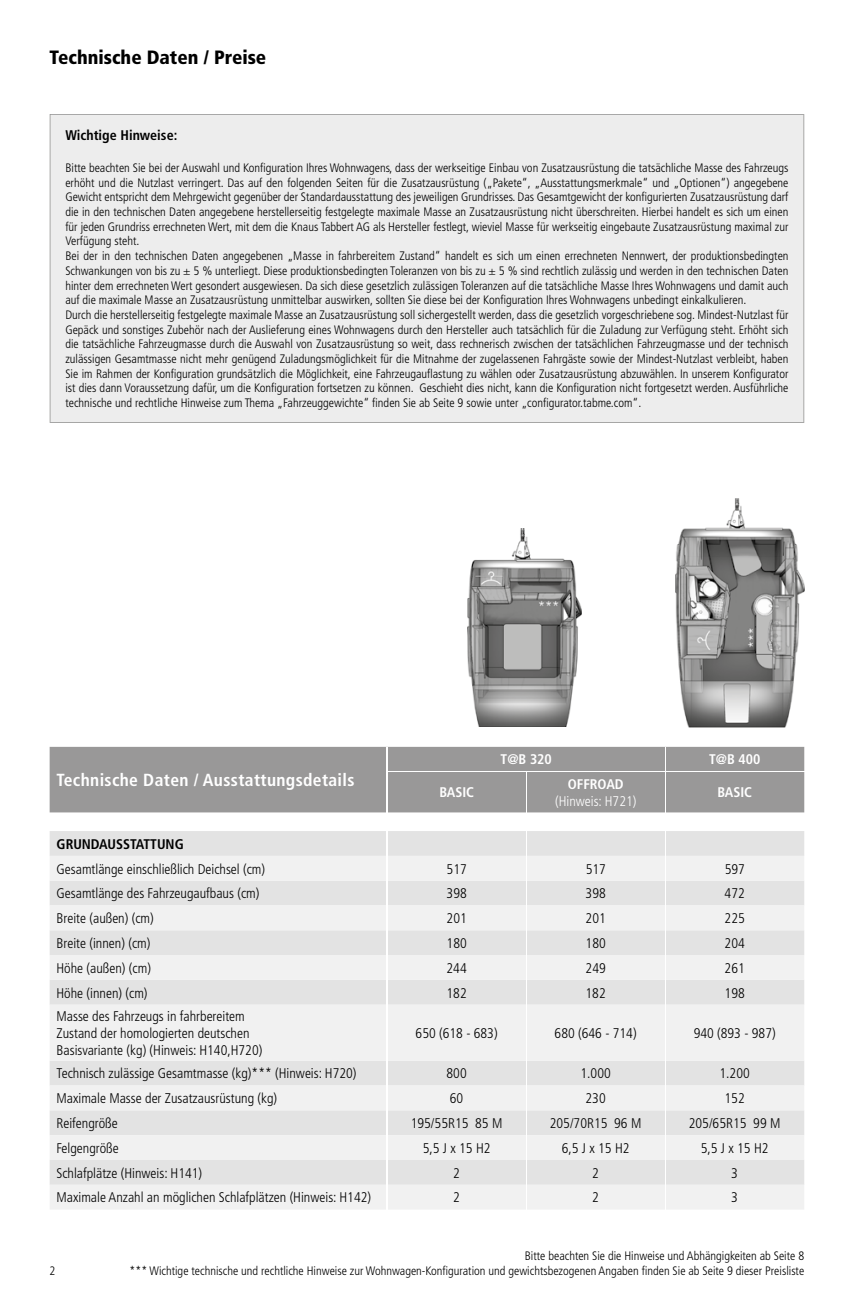
<style>
.page{position:relative;width:844px;height:1290px;background:#fff}
.page>*{position:absolute;margin:0;border:0;box-sizing:border-box;transform-origin:0 0}
.t1{font:900 condensed 19.25px "Frutiger LT Std";color:#000}
.t2{font:700 condensed 17.5px "Frutiger LT Std";letter-spacing:.02em;color:#fff}
.t3{font:300 condensed 14px/16.8px "Frutiger LT Std";color:#000}
.t4{font:700 condensed 14px "Frutiger LT Std";color:#000}
.t5{font:700 condensed 14px "Frutiger LT Std";color:#fff}
.t6{font:300 condensed 14px "Frutiger LT Std";color:#fff}
.t7{font:300 condensed 12.25px/14.7px "Frutiger LT Std";color:#000}
</style>
<div class="page">
<img style="left:467px;top:528px;width:114px;height:198px">
<img style="left:675px;top:498px;width:128px;height:229px">
<div style="left:50px;top:831px;width:754px;height:25px;background:#e3e3e3"></div>
<svg style="left:50px;top:856px;width:754px;height:353px;fill:#f1f1f1"></svg>
<svg style="left:525px;top:831px;width:1px;height:174px"></svg>
<svg style="left:664px;top:831px;width:1px;height:174px"></svg>
<hr style="left:525px;top:1005px;width:1px;height:56px;background:#fff">
<hr style="left:664px;top:1005px;width:1px;height:56px;background:#fff">
<svg style="left:525px;top:1061px;width:1px;height:148px"></svg>
<svg style="left:664px;top:1061px;width:1px;height:148px"></svg>
<hr style="left:386px;top:831px;width:2px;height:25px;background:#fff">
<hr style="left:386px;top:856px;width:2px;height:25px;background:#fff">
<hr style="left:386px;top:881px;width:2px;height:24px;background:#fff">
<hr style="left:386px;top:905px;width:2px;height:25px;background:#fff">
<hr style="left:386px;top:930px;width:2px;height:25px;background:#fff">
<hr style="left:386px;top:955px;width:2px;height:25px;background:#fff">
<hr style="left:386px;top:980px;width:2px;height:25px;background:#fff">
<hr style="left:386px;top:1005px;width:2px;height:56px;background:#fff">
<hr style="left:386px;top:1061px;width:2px;height:24px;background:#fff">
<hr style="left:386px;top:1085px;width:2px;height:25px;background:#fff">
<hr style="left:386px;top:1110px;width:2px;height:25px;background:#fff">
<hr style="left:386px;top:1135px;width:2px;height:25px;background:#fff">
<hr style="left:386px;top:1160px;width:2px;height:25px;background:#fff">
<hr style="left:386px;top:1185px;width:2px;height:24px;background:#fff">
<div style="left:50px;top:747px;width:754px;height:65px;background:#999898"></div>
<svg style="left:664px;top:747px;width:1px;height:24px"></svg>
<hr style="left:525px;top:772px;width:1px;height:40px;background:#fff">
<hr style="left:664px;top:772px;width:1px;height:40px;background:#fff">
<hr style="left:388px;top:771px;width:138px;height:1px;background:#fff">
<hr style="left:526px;top:771px;width:139px;height:1px;background:#fff">
<hr style="left:665px;top:771px;width:139px;height:1px;background:#fff">
<hr style="left:386px;top:747px;width:2px;height:24px;background:#fff">
<hr style="left:386px;top:771px;width:2px;height:41px;background:#fff">
<svg style="left:50px;top:114px;width:754px;height:309px;fill:#ededed"></svg>
<h1 class="t1" style="left:50px;top:46px;width:218px">Technische Daten / Preise</h1>
<p class="t4" style="left:65px;top:127px;width:113px">Wichtige Hinweise:</p>
<p class="t7" style="left:65px;top:160px;width:724px">Bitte beachten Sie bei der Auswahl und Konfiguration Ihres Wohnwagens, dass der werkseitige Einbau von Zusatzausrüstung die tatsächliche Masse des Fahrzeugs erhöht und die Nutzlast verringert. Das auf den folgenden Seiten für die Zusatzausrüstung („Pakete“, „Ausstattungsmerkmale“ und „Optionen“) angegebene Gewicht entspricht dem Mehrgewicht gegenüber der Standardausstattung des jeweiligen Grundrisses. Das Gesamtgewicht der konfigurierten Zusatzausrüstung darf die in den technischen Daten angegebene herstellerseitig festgelegte maximale Masse an Zusatzausrüstung nicht überschreiten. Hierbei handelt es sich um einen für jeden Grundriss errechneten Wert, mit dem die Knaus Tabbert AG als Hersteller festlegt, wieviel Masse für werkseitig eingebaute Zusatzausrüstung maximal zur Verfügung steht.<br>Bei der in den technischen Daten angegebenen „Masse in fahrbereitem Zustand“ handelt es sich um einen errechneten Nennwert, der produktionsbedingten Schwankungen von bis zu ± 5 % unterliegt. Diese produktionsbedingten Toleranzen von bis zu ± 5 % sind rechtlich zulässig und werden in den technischen Daten hinter dem errechneten Wert gesondert ausgewiesen. Da sich diese gesetzlich zulässigen Toleranzen auf die tatsächliche Masse Ihres Wohnwagens und damit auch auf die maximale Masse an Zusatzausrüstung unmittelbar auswirken, sollten Sie diese bei der Konfiguration Ihres Wohnwagens unbedingt einkalkulieren.<br>Durch die herstellerseitig festgelegte maximale Masse an Zusatzausrüstung soll sichergestellt werden, dass die gesetzlich vorgeschriebene sog. Mindest-Nutzlast für Gepäck und sonstiges Zubehör nach der Auslieferung eines Wohnwagens durch den Hersteller auch tatsächlich für die Zuladung zur Verfügung steht. Erhöht sich die tatsächliche Fahrzeugmasse durch die Auswahl von Zusatzausrüstung so weit, dass rechnerisch zwischen der tatsächlichen Fahrzeugmasse und der technisch zulässigen Gesamtmasse nicht mehr genügend Zuladungsmöglichkeit für die Mitnahme der zugelassenen Fahrgäste sowie der Mindest-Nutzlast verbleibt, haben Sie im Rahmen der Konfiguration grundsätzlich die Möglichkeit, eine Fahrzeugauflastung zu wählen oder Zusatzausrüstung abzuwählen. In unserem Konfigurator ist dies dann Voraussetzung dafür, um die Konfiguration fortsetzen zu können. Geschieht dies nicht, kann die Konfiguration nicht fortgesetzt werden. Ausführliche technische und rechtliche Hinweise zum Thema „Fahrzeuggewichte“ finden Sie ab Seite 9 sowie unter „configurator.tabme.com“.</p>
<h2 class="t2" style="left:57px;top:770px;width:299px">Technische Daten / Ausstattungsdetails</h2>
<p class="t5" style="left:439px;top:784px;width:36px">BASIC</p>
<p class="t5" style="left:500px;top:751px;width:53px">T@B 320</p>
<p class="t5" style="left:709px;top:751px;width:53px">T@B 400</p>
<p class="t5" style="left:567px;top:775px;width:57px">OFFROAD</p>
<p class="t6" style="left:555px;top:793px;width:83px">(Hinweis: H721)</p>
<p class="t5" style="left:717px;top:784px;width:36px">BASIC</p>
<p class="t4" style="left:57px;top:835px;width:129px">GRUNDAUSSTATTUNG</p>
<p class="t3" style="left:57px;top:860px;width:210px">Gesamtlänge einschließlich Deichsel (cm)</p>
<p class="t3" style="left:446px;top:860px;width:22px">517</p>
<p class="t3" style="left:585px;top:860px;width:22px">517</p>
<p class="t3" style="left:724px;top:860px;width:22px">597</p>
<p class="t3" style="left:57px;top:885px;width:204px">Gesamtlänge des Fahrzeugaufbaus (cm)</p>
<p class="t3" style="left:446px;top:885px;width:22px">398</p>
<p class="t3" style="left:585px;top:885px;width:22px">398</p>
<p class="t3" style="left:724px;top:885px;width:22px">472</p>
<p class="t3" style="left:57px;top:910px;width:99px">Breite (außen) (cm)</p>
<p class="t3" style="left:446px;top:910px;width:22px">201</p>
<p class="t3" style="left:585px;top:910px;width:22px">201</p>
<p class="t3" style="left:724px;top:910px;width:22px">225</p>
<p class="t3" style="left:57px;top:935px;width:95px">Breite (innen) (cm)</p>
<p class="t3" style="left:446px;top:935px;width:22px">180</p>
<p class="t3" style="left:585px;top:935px;width:22px">180</p>
<p class="t3" style="left:724px;top:935px;width:22px">204</p>
<p class="t3" style="left:56px;top:960px;width:96px">Höhe (außen) (cm)</p>
<p class="t3" style="left:446px;top:960px;width:22px">244</p>
<p class="t3" style="left:585px;top:960px;width:22px">249</p>
<p class="t3" style="left:724px;top:960px;width:22px">261</p>
<p class="t3" style="left:56px;top:984px;width:92px">Höhe (innen) (cm)</p>
<p class="t3" style="left:446px;top:984px;width:22px">182</p>
<p class="t3" style="left:585px;top:984px;width:22px">182</p>
<p class="t3" style="left:724px;top:984px;width:22px">198</p>
<p class="t3" style="left:56px;top:1008px;width:207px">Masse des Fahrzeugs in fahrbereitem<br>Zustand der homologierten deutschen<br>Basisvariante (kg) (Hinweis: H140,H720)</p>
<p class="t3" style="left:415px;top:1025px;width:83px">650 (618 - 683)</p>
<p class="t3" style="left:554px;top:1025px;width:83px">680 (646 - 714)</p>
<p class="t3" style="left:693px;top:1025px;width:83px">940 (893 - 987)</p>
<p class="t3" style="left:56px;top:1065px;width:301px">Technisch zulässige Gesamtmasse (kg)*** (Hinweis: H720)</p>
<p class="t3" style="left:446px;top:1065px;width:22px">800</p>
<p class="t3" style="left:580px;top:1065px;width:32px">1.000</p>
<p class="t3" style="left:719px;top:1065px;width:32px">1.200</p>
<p class="t3" style="left:56px;top:1090px;width:222px">Maximale Masse der Zusatzausrüstung (kg)</p>
<p class="t3" style="left:450px;top:1090px;width:15px">60</p>
<p class="t3" style="left:585px;top:1090px;width:22px">230</p>
<p class="t3" style="left:724px;top:1090px;width:22px">152</p>
<p class="t3" style="left:56px;top:1115px;width:63px">Reifengröße</p>
<p class="t3" style="left:410px;top:1115px;width:93px">195/55R15 85 M</p>
<p class="t3" style="left:549px;top:1115px;width:93px">205/70R15 96 M</p>
<p class="t3" style="left:688px;top:1115px;width:93px">205/65R15 99 M</p>
<p class="t3" style="left:56px;top:1140px;width:64px">Felgengröße</p>
<p class="t3" style="left:422px;top:1140px;width:69px">5,5 J x 15 H2</p>
<p class="t3" style="left:561px;top:1140px;width:69px">6,5 J x 15 H2</p>
<p class="t3" style="left:700px;top:1140px;width:69px">5,5 J x 15 H2</p>
<p class="t3" style="left:56px;top:1164px;width:147px">Schlafplätze (Hinweis: H141)</p>
<p class="t3" style="left:453px;top:1164px;width:8px">2</p>
<p class="t3" style="left:592px;top:1164px;width:8px">2</p>
<p class="t3" style="left:731px;top:1164px;width:8px">3</p>
<p class="t3" style="left:56px;top:1189px;width:316px">Maximale Anzahl an möglichen Schlafplätzen (Hinweis: H142)</p>
<p class="t3" style="left:453px;top:1189px;width:8px">2</p>
<p class="t3" style="left:592px;top:1189px;width:8px">2</p>
<p class="t3" style="left:731px;top:1189px;width:8px">3</p>
<p class="t7" style="left:50px;top:1263px;width:7px">2</p>
<p class="t7" style="left:524px;top:1249px;width:281px">Bitte beachten Sie die Hinweise und Abhängigkeiten ab Seite 8</p>
<p class="t7" style="left:129px;top:1263px;width:676px">*** Wichtige technische und rechtliche Hinweise zur Wohnwagen-Konfiguration und gewichtsbezogenen Angaben finden Sie ab Seite 9 dieser Preisliste</p>
</div>
